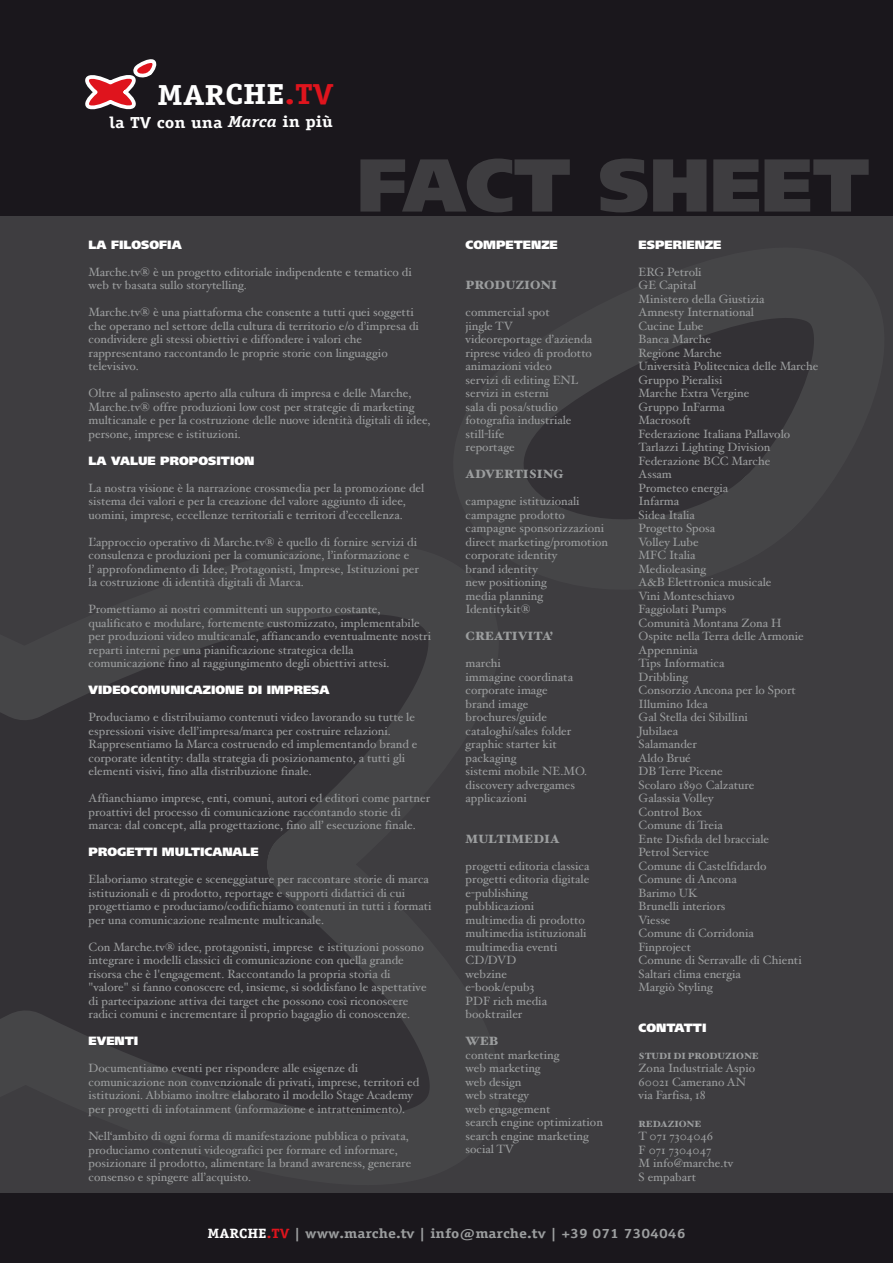
<style>
.page{position:relative;width:893px;height:1263px;background:#3e3d40}
.page>*{position:absolute;margin:0;border:0;box-sizing:border-box;transform-origin:0 0}
.t1{font:900 74.7px "Frutiger";color:#3e3d40}
.t2{font:700 28.95px "Officina Serif";letter-spacing:-.005em;color:#fff;scale:1.18 1}
.t3{font:700 15.9px "Officina Serif";letter-spacing:-.005em;color:#fff;scale:1.18 1}
.t4{font:700 13.5px "Officina Serif";color:#9c9e9f;scale:1.18 1}
.t5{font:12px/13.5px "Hoefler Text";color:#9c9e9f}
.t6{font:900 12px "Frutiger";color:#fff}
.t7{font:900 12px "Hoefler Text";color:#9c9e9f}
.t8{font:900 9px "Hoefler Text";color:#9c9e9f}
.s1{color:#df141d}
.s2{font-style:italic}
.s3{color:#fff}
</style>
<div class="page">
<svg style="left:0;top:614px;width:429px;height:500px;fill:#333135"></svg>
<svg style="left:524px;top:318px;width:290px;height:201px;fill:#333135"></svg>
<div style="left:0;top:0;width:893px;height:215px;background:#1a171c"></div>
<div style="left:0;top:1194px;width:893px;height:69px;background:#1a171c"></div>
<svg style="left:85px;top:59px;width:72px;height:51px"></svg>
<h2 class="t2" style="left:157px;top:77px;width:151px">MARCHE<span class="s1">.TV</span></h2>
<h3 class="t3" style="left:110px;top:112px;width:191px">la TV con una <span class="s2">Marca</span> in più</h3>
<h1 class="t1" style="left:357px;top:140px;width:513px">FACT SHEET</h1>
<p class="t6" style="left:639px;top:237px;width:84px">ESPERIENZE</p>
<p class="t5" style="left:639px;top:265px;width:181px">ERG Petroli<br>GE Capital<br>Ministero della Giustizia<br>Amnesty International<br>Cucine Lube<br>Banca Marche<br>Regione Marche<br>Università Politecnica delle Marche<br>Gruppo Pieralisi<br>Marche Extra Vergine<br>Gruppo InFarma<br>Macrosoft<br>Federazione Italiana Pallavolo<br>Tarlazzi Lighting Division<br>Federazione BCC Marche<br>Assam<br>Prometeo energia<br>Infarma<br>Sidea Italia<br>Progetto Sposa<br>Volley Lube<br>MFC Italia<br>Medioleasing<br>A&amp;B Elettronica musicale<br>Vini Monteschiavo<br>Faggiolati Pumps<br>Comunità Montana Zona H<br>Ospite nella Terra delle Armonie<br>Appenninia<br>Tips Informatica<br>Dribbling<br>Consorzio Ancona per lo Sport<br>Illumino Idea<br>Gal Stella dei Sibillini<br>Jubilaea<br>Salamander<br>Aldo Brué<br>DB Terre Picene<br>Scolaro 1890 Calzature<br>Galassia Volley<br>Control Box<br>Comune di Treia<br>Ente Disfida del bracciale<br>Petrol Service<br>Comune di Castelfidardo<br>Comune di Ancona<br>Barimo UK<br>Brunelli interiors<br>Viesse<br>Comune di Corridonia<br>Finproject<br>Comune di Serravalle di Chienti<br>Saltari clima energia<br>Margiò Styling</p>
<p class="t6" style="left:639px;top:1020px;width:69px">CONTATTI</p>
<p class="t8" style="left:639px;top:1050px;width:122px">STUDI DI PRODUZIONE</p>
<p class="t5" style="left:639px;top:1061px;width:118px">Zona Industriale Aspio<br>60021 Camerano AN via Farfisa, 18</p>
<p class="t8" style="left:639px;top:1118px;width:64px">REDAZIONE</p>
<p class="t5" style="left:639px;top:1129px;width:96px">T 071 7304046<br>F 071 7304047<br>M info@marche.tv<br>S empabart</p>
<p class="t6" style="left:466px;top:237px;width:94px">COMPETENZE</p>
<p class="t7" style="left:466px;top:278px;width:93px">PRODUZIONI</p>
<p class="t5" style="left:466px;top:305px;width:128px">commercial spot<br>jingle TV videoreportage d’azienda riprese video di prodotto animazioni video<br>servizi di editing ENL servizi in esterni<br>sala di posa/studio fotografia industriale still-life<br>reportage</p>
<p class="t7" style="left:466px;top:467px;width:99px">ADVERTISING</p>
<p class="t5" style="left:466px;top:494px;width:144px">campagne istituzionali campagne prodotto campagne sponsorizzazioni direct marketing/promotion corporate identity<br>brand identity<br>new positioning<br>media planning<br>Identitykit®</p>
<p class="t7" style="left:466px;top:629px;width:89px">CREATIVITA’</p>
<p class="t5" style="left:466px;top:656px;width:123px">marchi<br>immagine coordinata corporate image<br>brand image brochures/guide cataloghi/sales folder graphic starter kit packaging<br>sistemi mobile NE.MO. discovery advergames applicazioni</p>
<p class="t7" style="left:466px;top:832px;width:96px">MULTIMEDIA</p>
<p class="t5" style="left:466px;top:859px;width:125px">progetti editoria classica progetti editoria digitale e-publishing pubblicazioni multimedia di prodotto multimedia istituzionali multimedia eventi<br>CD/DVD<br>webzine<br>e-book/epub3<br>PDF rich media booktrailer</p>
<p class="t7" style="left:466px;top:1034px;width:34px">WEB</p>
<p class="t5" style="left:466px;top:1048px;width:139px">content marketing<br>web marketing<br>web design<br>web strategy<br>web engagement<br>search engine optimization search engine marketing social TV</p>
<p class="t6" style="left:89px;top:237px;width:95px">LA FILOSOFIA</p>
<p class="t5" style="left:89px;top:265px;width:325px">Marche.tv® è un progetto editoriale indipendente e tematico di web tv basata sullo storytelling.</p>
<p class="t5" style="left:89px;top:305px;width:332px">Marche.tv® è una piattaforma che consente a tutti quei soggetti che operano nel settore della cultura di territorio e/o d’impresa di condividere gli stessi obiettivi e diffondere i valori che rappresentano raccontando le proprie storie con linguaggio televisivo.</p>
<p class="t5" style="left:89px;top:386px;width:343px">Oltre al palinsesto aperto alla cultura di impresa e delle Marche, Marche.tv® offre produzioni low cost per strategie di marketing multicanale e per la costruzione delle nuove identità digitali di idee, persone, imprese e istituzioni.</p>
<p class="t6" style="left:89px;top:453px;width:167px">LA VALUE PROPOSITION</p>
<p class="t5" style="left:89px;top:481px;width:337px">La nostra visione è la narrazione crossmedia per la promozione del sistema dei valori e per la creazione del valore aggiunto di idee, uomini, imprese, eccellenze territoriali e territori d’eccellenza.</p>
<p class="t5" style="left:89px;top:535px;width:332px">L’approccio operativo di Marche.tv® è quello di fornire servizi di consulenza e produzioni per la comunicazione, l’informazione e<br>l’ approfondimento di Idee, Protagonisti, Imprese, Istituzioni per la costruzione di identità digitali di Marca.</p>
<p class="t5" style="left:89px;top:602px;width:344px">Promettiamo ai nostri committenti un supporto costante, qualificato e modulare, fortemente customizzato, implementabile per produzioni video multicanale, affiancando eventualmente nostri reparti interni per una pianificazione strategica della comunicazione fino al raggiungimento degli obiettivi attesi.</p>
<p class="t6" style="left:89px;top:683px;width:242px">VIDEOCOMUNICAZIONE DI IMPRESA</p>
<p class="t5" style="left:89px;top:710px;width:330px">Produciamo e distribuiamo contenuti video lavorando su tutte le espressioni visive dell’impresa/marca per costruire relazioni.<br>Rappresentiamo la Marca costruendo ed implementando brand e corporate identity: dalla strategia di posizionamento, a tutti gli elementi visivi, fino alla distribuzione finale.</p>
<p class="t5" style="left:89px;top:791px;width:343px">Affianchiamo imprese, enti, comuni, autori ed editori come partner proattivi del processo di comunicazione raccontando storie di marca: dal concept, alla progettazione, fino all’ esecuzione finale.</p>
<p class="t6" style="left:89px;top:845px;width:172px">PROGETTI MULTICANALE</p>
<p class="t5" style="left:89px;top:872px;width:345px">Elaboriamo strategie e sceneggiature per raccontare storie di marca istituzionali e di prodotto, reportage e supporti didattici di cui progettiamo e produciamo/codifichiamo contenuti in tutti i formati per una comunicazione realmente multicanale.</p>
<p class="t5" style="left:89px;top:940px;width:340px">Con Marche.tv® idee, protagonisti, imprese e istituzioni possono integrare i modelli classici di comunicazione con quella grande risorsa che è l'engagement. Raccontando la propria storia di "valore" si fanno conoscere ed, insieme, si soddisfano le aspettative di partecipazione attiva dei target che possono così riconoscere radici comuni e incrementare il proprio bagaglio di conoscenze.</p>
<p class="t6" style="left:89px;top:1034px;width:51px">EVENTI</p>
<p class="t5" style="left:89px;top:1061px;width:332px">Documentiamo eventi per rispondere alle esigenze di comunicazione non convenzionale di privati, imprese, territori ed istituzioni. Abbiamo inoltre elaborato il modello Stage Academy per progetti di infotainment (informazione e intrattenimento).</p>
<p class="t5" style="left:89px;top:1129px;width:324px">Nell‘ambito di ogni forma di manifestazione pubblica o privata, produciamo contenuti videografici per formare ed informare, posizionare il prodotto, alimentare la brand awareness, generare consenso e spingere all’acquisto.</p>
<p class="t4" style="left:207px;top:1224px;width:407px"><span class="s3">MARCHE</span><span class="s1">.TV</span> | www.marche.tv | info@marche.tv | +39 071 7304046</p>
</div>
